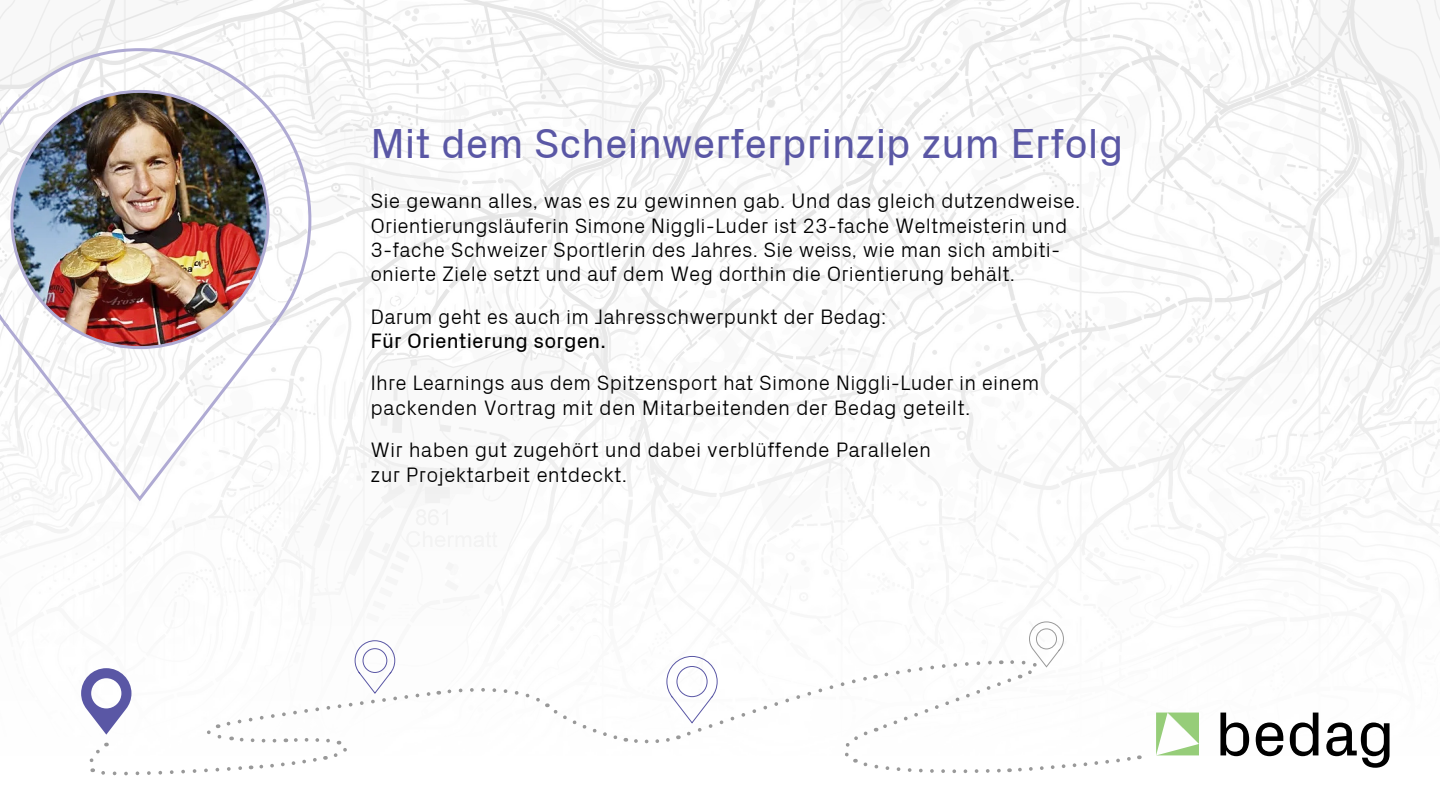
<style>
.page{position:relative;width:1440px;height:810px;background:#fff}
.page>*{position:absolute;margin:0;border:0;box-sizing:border-box;transform-origin:0 0}
.t1{font:42.15px "Px Grotesk";color:#5a57a5}
.t2{font:300 21px/24.4px "Px Grotesk";letter-spacing:.005em;color:#000}
.t3{font:21px "Px Grotesk";letter-spacing:.005em;color:#000}
</style>
<div class="page">
<img style="left:0;top:0;width:1440px;height:759px">
<svg style="left:445px;top:687px;width:181px;height:56px"></svg>
<svg style="left:1220px;top:713px;width:29px;height:43px"></svg>
<svg style="left:1256px;top:723px;width:27px;height:33px"></svg>
<svg style="left:1290px;top:713px;width:28px;height:43px"></svg>
<svg style="left:1326px;top:723px;width:64px;height:45px"></svg>
<svg style="left:1156px;top:713px;width:43px;height:42px"></svg>
<svg style="left:81px;top:640px;width:358px;height:136px"></svg>
<svg style="left:632px;top:621px;width:508px;height:152px"></svg>
<img style="left:0;top:47px;width:313px;height:457px">
<h1 class="t1" style="left:370px;top:119px;width:754px">Mit dem Scheinwerferprinzip zum Erfolg</h1>
<p class="t2" style="left:370px;top:188px;width:711px">Sie gewann alles, was es zu gewinnen gab. Und das gleich dutzendweise.<br>Orientierungsläuferin Simone Niggli-Luder ist 23-fache Weltmeisterin und 3-fache Schweizer Sportlerin des Jahres. Sie weiss, wie man sich ambiti&shy;onierte Ziele setzt und auf dem Weg dorthin die Orientierung behält.</p>
<p class="t2" style="left:371px;top:304px;width:517px">Darum geht es auch im Jahresschwerpunkt der Bedag:</p>
<p class="t3" style="left:371px;top:329px;width:237px">Für Orientierung sorgen.</p>
<p class="t2" style="left:371px;top:371px;width:670px">Ihre Learnings aus dem Spitzensport hat Simone Niggli-Luder in einem packenden Vortrag mit den Mitarbeitenden der Bedag geteilt.</p>
<p class="t2" style="left:371px;top:437px;width:562px">Wir haben gut zugehört und dabei verblüffende Parallelen zur Projektarbeit entdeckt.</p>
</div>
